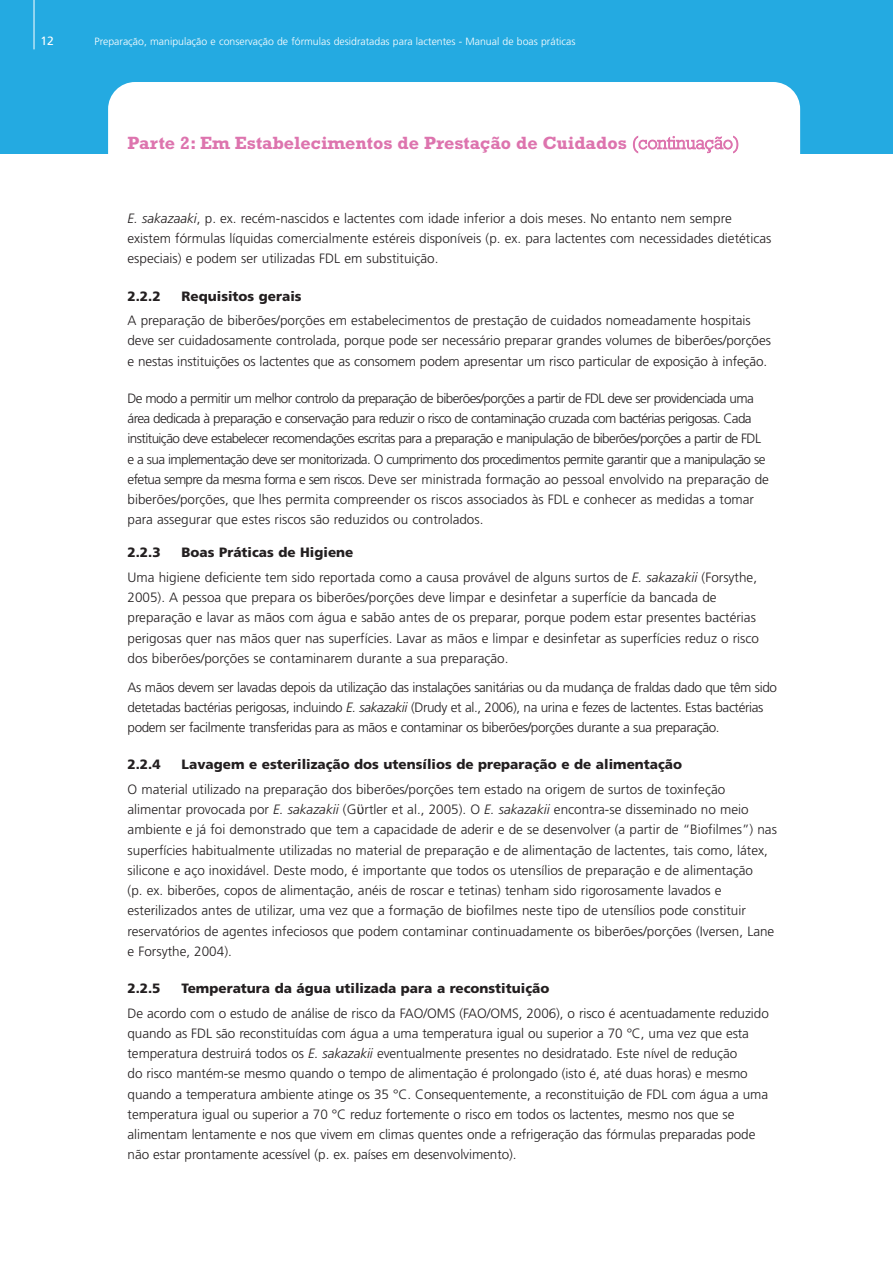
<style>
.page{position:relative;width:893px;height:1263px;background:#fff}
.page>*{position:absolute;margin:0;border:0;box-sizing:border-box;transform-origin:0 0}
.t1{font:700 18px "Rockwell";color:#dd74ae}
.t2{font:300 13.5px/20.2px "Frutiger";color:#231f20}
.t3{font:300 13.5px/20.2px "Frutiger";letter-spacing:-.045em;color:#231f20}
.t4{font:300 13.5px/20.2px "Frutiger";letter-spacing:-.03em;color:#231f20}
.t5{font:900 13.5px "Frutiger";color:#231f20}
.t6{font:12px "Frutiger";color:#fff}
.t7{font:300 10.5px "Frutiger";color:#fff}
.s1{font-weight:300}
.s2{font-style:italic}
.s3{font-weight:900}
.s4{font-family:"Lucida Grande";font-weight:400}
</style>
<div class="page">
<div style="left:0;top:0;width:893px;height:154px;background:#24aae1"></div>
<hr style="left:34px;top:0;width:1px;height:49px;background:#fff">
<div style="left:108px;top:82px;width:692px;height:107px;background:#fff;border-radius:27px"></div>
<p class="t6" style="left:41px;top:36px;width:15px">12</p>
<p class="t7" style="left:95px;top:37px;width:482px">Preparação, manipulação e conservação de fórmulas desidratadas para lactentes - Manual de boas práticas</p>
<h1 class="t1" style="left:128px;top:137px;width:613px">Parte 2: Em Estabelecimentos de Prestação de Cuidados <span class="s1">(continuação)</span></h1>
<p class="t2" style="left:128px;top:209px;width:645px"><span class="s2">E. sakazaaki</span>, p. ex. recém-nascidos e lactentes com idade inferior a dois meses. No entanto nem sempre existem fórmulas líquidas comercialmente estéreis disponíveis (p. ex. para lactentes com necessidades dietéticas especiais) e podem ser utilizadas FDL em substituição.</p>
<p class="t5" style="left:128px;top:290px;width:35px">2.2.2</p>
<p class="t5" style="left:182px;top:290px;width:122px">Requisitos gerais</p>
<p class="t2" style="left:128px;top:311px;width:645px">A preparação de biberões/porções em estabelecimentos de prestação de cuidados nomeadamente hospitais deve ser cuidadosamente controlada, porque pode ser necessário preparar grandes volumes de biberões/porções e nestas instituições os lactentes que as consomem podem apresentar um risco particular de exposição à infeção.</p>
<p class="t3" style="left:128px;top:389px;width:643px">De modo a permitir um melhor controlo da preparação de biberões/porções a partir de FDL deve ser providenciada uma área dedicada à preparação e conservação para reduzir o risco de contaminação cruzada com bactérias perigosas. Cada instituição deve estabelecer recomendações escritas para a preparação e manipulação de biberões/porções a partir de FDL e a sua implementação deve ser monitorizada. O cumprimento dos procedimentos permite garantir que a manipulação se efetua sempre da mesma forma e sem riscos. Deve ser ministrada formação ao pessoal envolvido na preparação de biberões/porções, que lhes permita compreender os riscos associados às FDL e conhecer as medidas a tomar para assegurar que estes riscos são reduzidos ou controlados.</p>
<p class="t5" style="left:128px;top:547px;width:35px">2.2.3</p>
<p class="t2" style="left:128px;top:541px;width:631px;line-height:24.5px;text-indent:54px"><span class="s3">Boas Práticas de Higiene<br></span>Uma higiene deficiente tem sido reportada como a causa provável de alguns surtos de <span class="s2">E. sakazakii</span> (Forsythe,</p>
<p class="t2" style="left:128px;top:588px;width:633px">2005). A pessoa que prepara os biberões/porções deve limpar e desinfetar a superfície da bancada de preparação e lavar as mãos com água e sabão antes de os preparar, porque podem estar presentes bactérias perigosas quer nas mãos quer nas superfícies. Lavar as mãos e limpar e desinfetar as superfícies reduz o risco dos biberões/porções se contaminarem durante a sua preparação.</p>
<p class="t4" style="left:128px;top:678px;width:651px">As mãos devem ser lavadas depois da utilização das instalações sanitárias ou da mudança de fraldas dado que têm sido detetadas bactérias perigosas, incluindo <span class="s2">E. sakazakii</span> (Drudy et al., 2006), na urina e fezes de lactentes. Estas bactérias podem ser facilmente transferidas para as mãos e contaminar os biberões/porções durante a sua preparação.</p>
<p class="t5" style="left:128px;top:759px;width:35px">2.2.4</p>
<p class="t5" style="left:182px;top:759px;width:502px">Lavagem e esterilização dos utensílios de preparação e de alimentação</p>
<p class="t2" style="left:128px;top:780px;width:651px">O material utilizado na preparação dos biberões/porções tem estado na origem de surtos de toxinfeção alimentar provocada por <span class="s2">E. sakazakii</span> (G<span class="s4">ϋ</span>rtler et al., 2005). O <span class="s2">E. sakazakii</span> encontra-se disseminado no meio ambiente e já foi demonstrado que tem a capacidade de aderir e de se desenvolver (a partir de “Biofilmes”) nas superfícies habitualmente utilizadas no material de preparação e de alimentação de lactentes, tais como, látex, silicone e aço inoxidável. Deste modo, é importante que todos os utensílios de preparação e de alimentação<br>(p. ex. biberões, copos de alimentação, anéis de roscar e tetinas) tenham sido rigorosamente lavados e esterilizados antes de utilizar, uma vez que a formação de biofilmes neste tipo de utensílios pode constituir reservatórios de agentes infeciosos que podem contaminar continuadamente os biberões/porções (Iversen, Lane e Forsythe, 2004).</p>
<p class="t5" style="left:128px;top:983px;width:35px">2.2.5</p>
<p class="t5" style="left:182px;top:983px;width:369px">Temperatura da água utilizada para a reconstituição</p>
<p class="t2" style="left:128px;top:1004px;width:643px">De acordo com o estudo de análise de risco da FAO/OMS (FAO/OMS, 2006), o risco é acentuadamente reduzido quando as FDL são reconstituídas com água a uma temperatura igual ou superior a 70 °C, uma vez que esta temperatura destruirá todos os <span class="s2">E. sakazakii</span> eventualmente presentes no desidratado. Este nível de redução<br>do risco mantém-se mesmo quando o tempo de alimentação é prolongado (isto é, até duas horas) e mesmo quando a temperatura ambiente atinge os 35 °C. Consequentemente, a reconstituição de FDL com água a uma temperatura igual ou superior a 70 °C reduz fortemente o risco em todos os lactentes, mesmo nos que se alimentam lentamente e nos que vivem em climas quentes onde a refrigeração das fórmulas preparadas pode não estar prontamente acessível (p. ex. países em desenvolvimento).</p>
</div>
